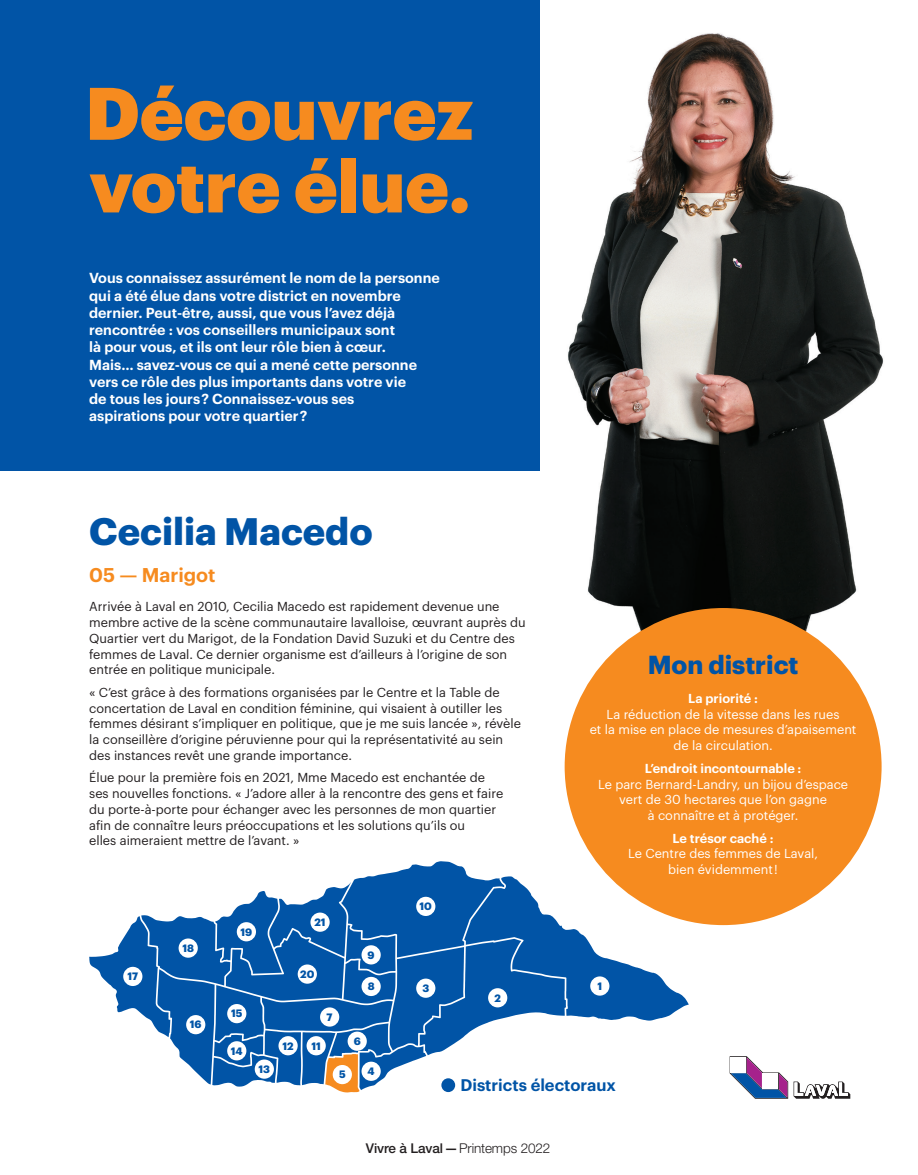
<style>
.page{position:relative;width:918px;height:1175px;background:#fff}
.page>*{position:absolute;margin:0;border:0;box-sizing:border-box;transform-origin:0 0}
.t1{font:900 72.6px/72.6px "Graphik";color:#f68b1f}
.t2{font:700 37.5px "Graphik";color:#0154a6}
.t3{font:700 25.5px "Graphik";color:#0154a6}
.t4{font:600 19.5px "Graphik";color:#f68b1f}
.t5{font:600 16.5px "Graphik";color:#0154a6}
.t6{font:600 14.25px/17.2px "Graphik";color:#fff}
.t7{font:300 13.5px "Helvetica Neue LT Std";letter-spacing:-.01em;color:#231f20}
.t8{font:12.75px/15.8px "Graphik";color:#231f20}
.t9{font:12.75px/15.8px "Graphik";color:#fff;text-align:center}
.t10{font:600 12.75px "Graphik";color:#fff}
.t11{font:700 10.5px "Graphik";color:#0154a6}
.s1{font-weight:500}
</style>
<div class="page">
<img style="left:568px;top:33px;width:316px;height:615px">
<div style="left:0;top:0;width:540px;height:470px;background:#0154a6"></div>
<div style="left:565px;top:608px;width:317px;height:317px;background:#f68b1f;border-radius:50%"></div>
<svg style="left:89px;top:861px;width:600px;height:231px"></svg>
<div style="left:590px;top:976px;width:19px;height:19px;background:#fff;border-radius:50%"></div>
<div style="left:488px;top:988px;width:19px;height:19px;background:#fff;border-radius:50%"></div>
<div style="left:416px;top:978px;width:19px;height:19px;background:#fff;border-radius:50%"></div>
<div style="left:416px;top:896px;width:19px;height:20px;background:#fff;border-radius:50%"></div>
<div style="left:310px;top:912px;width:20px;height:19px;background:#fff;border-radius:50%"></div>
<div style="left:298px;top:964px;width:19px;height:19px;background:#fff;border-radius:50%"></div>
<div style="left:320px;top:1007px;width:19px;height:19px;background:#fff;border-radius:50%"></div>
<div style="left:348px;top:1031px;width:19px;height:19px;background:#fff;border-radius:50%"></div>
<div style="left:307px;top:1036px;width:19px;height:19px;background:#fff;border-radius:50%"></div>
<div style="left:362px;top:1061px;width:19px;height:19px;background:#fff;border-radius:50%"></div>
<div style="left:333px;top:1065px;width:19px;height:19px;background:#fff;border-radius:50%"></div>
<div style="left:278px;top:1036px;width:20px;height:19px;background:#fff;border-radius:50%"></div>
<div style="left:255px;top:1059px;width:19px;height:19px;background:#fff;border-radius:50%"></div>
<div style="left:227px;top:1041px;width:19px;height:19px;background:#fff;border-radius:50%"></div>
<div style="left:227px;top:1004px;width:19px;height:19px;background:#fff;border-radius:50%"></div>
<div style="left:186px;top:1015px;width:19px;height:19px;background:#fff;border-radius:50%"></div>
<div style="left:123px;top:966px;width:19px;height:20px;background:#fff;border-radius:50%"></div>
<div style="left:179px;top:938px;width:19px;height:19px;background:#fff;border-radius:50%"></div>
<div style="left:237px;top:922px;width:19px;height:19px;background:#fff;border-radius:50%"></div>
<div style="left:362px;top:945px;width:19px;height:19px;background:#fff;border-radius:50%"></div>
<div style="left:362px;top:976px;width:19px;height:20px;background:#fff;border-radius:50%"></div>
<div style="left:441px;top:1078px;width:14px;height:14px;background:#0154a6;border-radius:50%"></div>
<svg style="left:794px;top:1081px;width:56px;height:18px"></svg>
<svg style="left:730px;top:1056px;width:58px;height:42px"></svg>
<h1 class="t1" style="left:85px;top:70px;width:390px">Découvrez votre élue.</h1>
<p class="t6" style="left:89px;top:268px;width:352px">Vous connaissez assurément le nom de la personne qui a été élue dans votre district en novembre dernier. Peut-être, aussi, que vous l’avez déjà rencontrée : vos conseillers municipaux sont<br>là pour vous, et ils ont leur rôle bien à cœur.<br>Mais… savez-vous ce qui a mené cette personne vers ce rôle des plus importants dans votre vie<br>de tous les jours ? Connaissez-vous ses<br>aspirations pour votre quartier ?</p>
<h2 class="t2" style="left:89px;top:502px;width:285px">Cecilia Macedo</h2>
<h3 class="t4" style="left:89px;top:560px;width:128px">05 — Marigot</h3>
<p class="t8" style="left:89px;top:597px;width:438px">Arrivée à Laval en 2010, Cecilia Macedo est rapidement devenue une membre active de la scène communautaire lavalloise, œuvrant auprès du Quartier vert du Marigot, de la Fondation David Suzuki et du Centre des femmes de Laval. Ce dernier organisme est d’ailleurs à l’origine de son entrée en politique municipale.</p>
<p class="t8" style="left:89px;top:683px;width:433px">« C’est grâce à des formations organisées par le Centre et la Table de concertation de Laval en condition féminine, qui visaient à outiller les femmes désirant s’impliquer en politique, que je me suis lancée », révèle la conseillère d’origine péruvienne pour qui la représentativité au sein des instances revêt une grande importance.</p>
<p class="t8" style="left:89px;top:768px;width:416px">Élue pour la première fois en 2021, Mme Macedo est enchantée de ses nouvelles fonctions. « J’adore aller à la rencontre des gens et faire du porte-à-porte pour échanger avec les personnes de mon quartier afin de connaître leurs préoccupations et les solutions qu’ils ou<br>elles aimeraient mettre de l’avant. »</p>
<p class="t11" style="left:127px;top:968px;width:12px">17</p>
<p class="t11" style="left:182px;top:940px;width:13px">18</p>
<p class="t11" style="left:190px;top:1016px;width:13px">16</p>
<p class="t11" style="left:241px;top:923px;width:13px">19</p>
<p class="t11" style="left:231px;top:1005px;width:13px">15</p>
<p class="t11" style="left:231px;top:1042px;width:13px">14</p>
<p class="t11" style="left:315px;top:914px;width:13px">21</p>
<p class="t11" style="left:300px;top:966px;width:16px">20</p>
<p class="t11" style="left:327px;top:1008px;width:8px">7</p>
<p class="t11" style="left:282px;top:1037px;width:13px">12</p>
<p class="t11" style="left:312px;top:1037px;width:11px">11</p>
<p class="t11" style="left:368px;top:946px;width:9px">9</p>
<p class="t11" style="left:368px;top:978px;width:8px">8</p>
<p class="t11" style="left:354px;top:1033px;width:9px">6</p>
<p class="t11" style="left:420px;top:898px;width:14px">10</p>
<p class="t11" style="left:422px;top:980px;width:8px">3</p>
<p class="t11" style="left:494px;top:989px;width:8px">2</p>
<h3 class="t3" style="left:648px;top:644px;width:152px">Mon district</h3>
<p class="t10" style="left:688px;top:688px;width:71px">La priorité :</p>
<p class="t9" style="left:590px;top:705px;width:268px">La réduction de la vitesse dans les rues<br>et la mise en place de mesures d’apaisement de la circulation.</p>
<p class="t10" style="left:645px;top:758px;width:158px">L’endroit incontournable :</p>
<p class="t9" style="left:598px;top:775px;width:252px">Le parc Bernard-Landry, un bijou d’espace vert de 30 hectares que l’on gagne<br>à connaître et à protéger.</p>
<p class="t10" style="left:673px;top:828px;width:103px">Le trésor caché :</p>
<p class="t9" style="left:628px;top:844px;width:191px">Le Centre des femmes de Laval, bien évidemment !</p>
<p class="t11" style="left:597px;top:977px;width:6px">1</p>
<p class="t11" style="left:259px;top:1061px;width:13px">13</p>
<p class="t11" style="left:339px;top:1066px;width:8px">5</p>
<p class="t11" style="left:368px;top:1063px;width:9px">4</p>
<p class="t5" style="left:460px;top:1072px;width:157px">Districts électoraux</p>
<p class="t7" style="left:366px;top:1139px;width:186px"><span class="s1">Vivre à Laval—</span>Printemps 2022</p>
</div>
